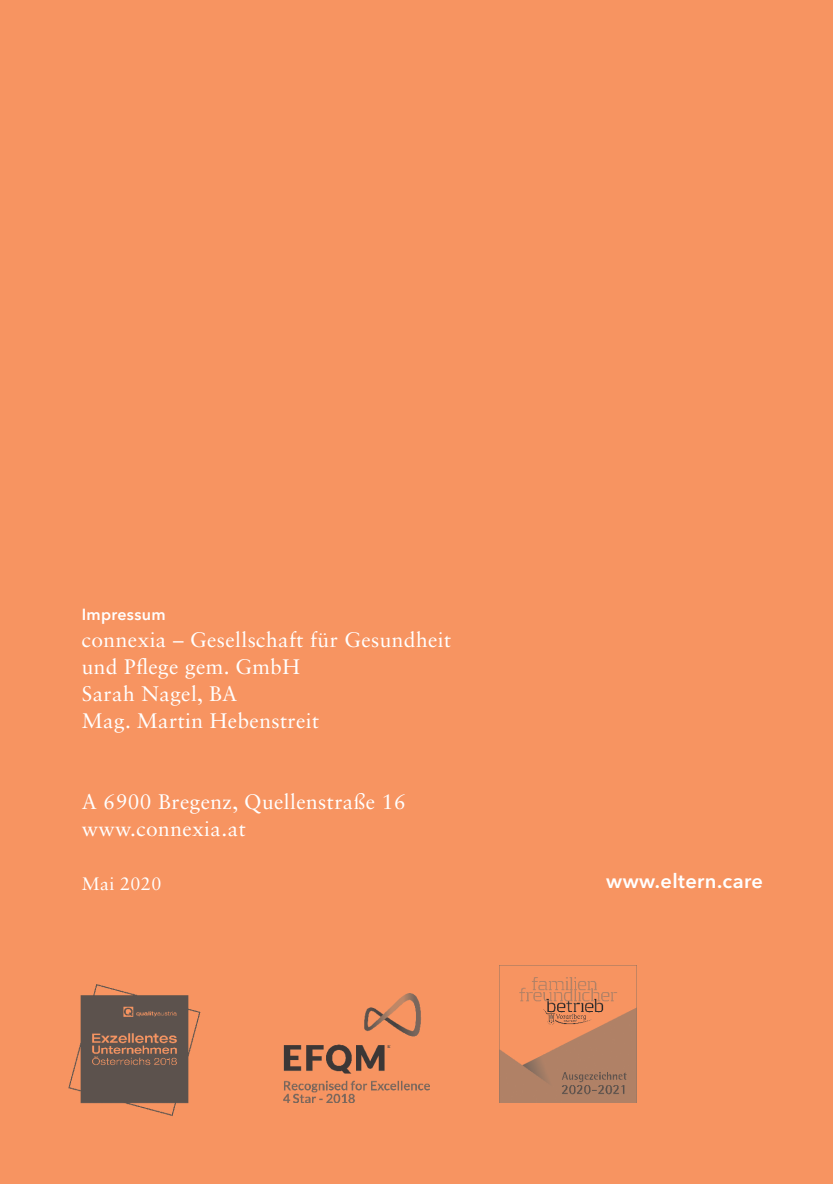
<style>
.page{position:relative;width:833px;height:1184px;background:#fff}
.page>*{position:absolute;margin:0;border:0;box-sizing:border-box;transform-origin:0 0}
.t1{font:21px/27px "Sabon LT Std";letter-spacing:.02em;color:#fff}
.t2{font:600 20px "Avenir Next LT Pro";letter-spacing:.02em;color:#fff}
.t3{font:18px "Sabon LT Std";letter-spacing:.02em;color:#fff}
.t4{font:600 16px "Avenir Next LT Pro";letter-spacing:.02em;color:#fff}
</style>
<div class="page">
<div style="left:0;top:0;width:832px;height:1184px;background:#f79461"></div>
<img style="left:284px;top:994px;width:145px;height:109px">
<img style="left:68px;top:984px;width:133px;height:132px">
<img style="left:500px;top:977px;width:136px;height:125px">
<p class="t4" style="left:82px;top:605px;width:85px">Impressum</p>
<p class="t1" style="left:82px;top:626px;width:371px">connexia – Gesellschaft für Gesundheit und Pflege gem. GmbH<br>Sarah Nagel, BA<br>Mag. Martin Hebenstreit</p>
<p class="t1" style="left:82px;top:788px;width:325px">A 6900 Bregenz, Quellenstraße 16 www.connexia.at</p>
<p class="t3" style="left:82px;top:873px;width:81px">Mai 2020</p>
<p class="t2" style="left:606px;top:869px;width:158px">www.eltern.care</p>
</div>
